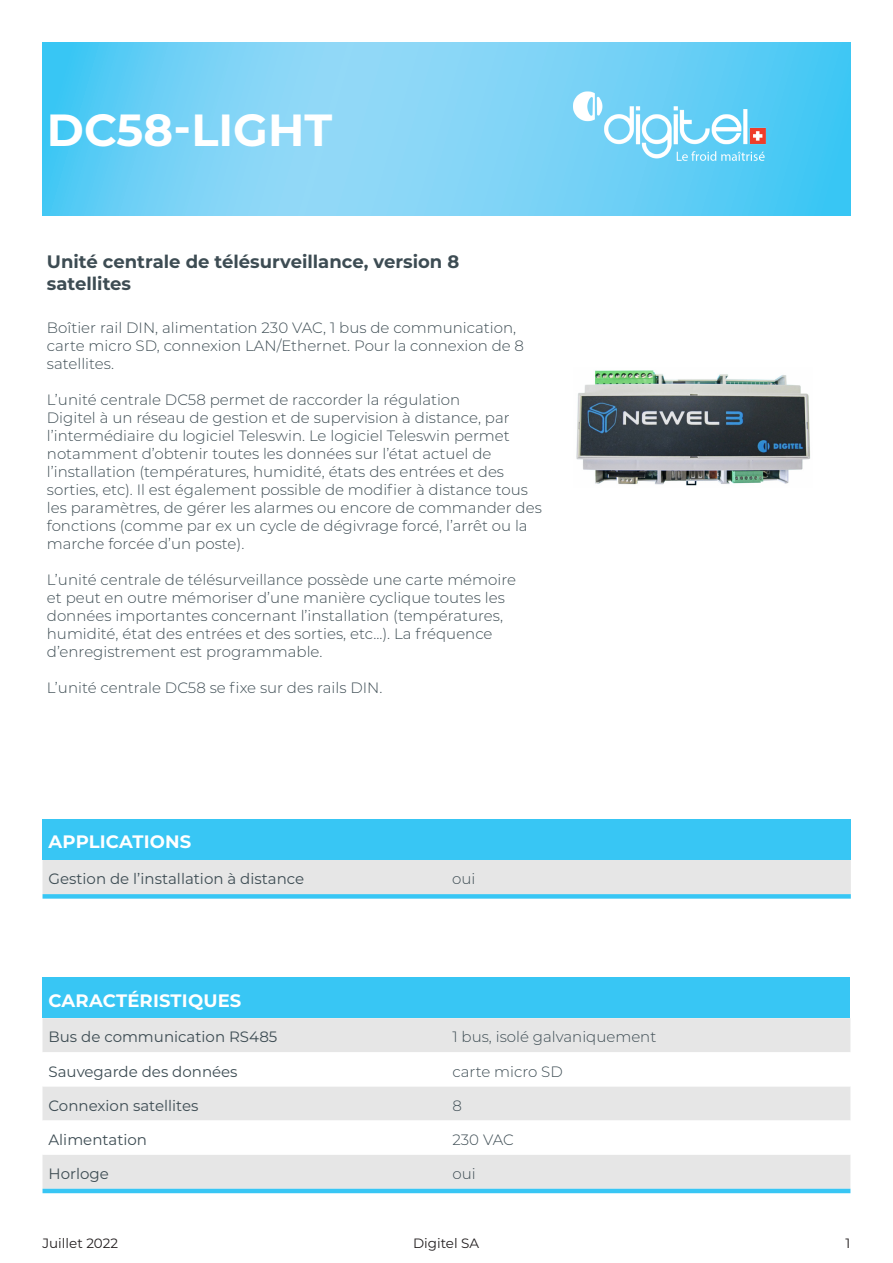
<style>
.page{position:relative;width:893px;height:1263px;background:#fff}
.page>*{position:absolute;margin:0;border:0;box-sizing:border-box;transform-origin:0 0}
.t1{font:700 45px "Montserrat";color:#fff}
.t2{font:700 18px/21.6px "Montserrat";color:#3d4c53}
.t3{font:700 18px "Montserrat";letter-spacing:.01em;color:#fff}
.t4{font:300 15px/18px "Montserrat";color:#3d4c53}
.t5{font:15px "Montserrat";color:#3d4c53}
.t6{font:13.5px "Montserrat";color:#231f20}
</style>
<div class="page">
<svg style="left:43px;top:43px;width:807px;height:173px"></svg>
<div style="left:43px;top:819px;width:808px;height:41px;background:#38c6f4"></div>
<svg style="left:43px;top:860px;width:808px;height:39px"></svg>
<img style="left:573px;top:82px;width:247px;height:94px">
<div style="left:43px;top:977px;width:807px;height:41px;background:#38c6f4"></div>
<div style="left:43px;top:1018px;width:807px;height:171px;background:#e6e6e6"></div>
<svg style="left:43px;top:1052px;width:807px;height:102px"></svg>
<hr style="left:43px;top:1189px;width:807px;height:4px;background:#38c6f4">
<img style="left:576px;top:370px;width:235px;height:116px">
<p class="t1" style="left:47px;top:97px;width:287px">DC58-LIGHT</p>
<p class="t2" style="left:47px;top:250px;width:414px">Unité centrale de télésurveillance, version 8 satellites</p>
<p class="t4" style="left:47px;top:318px;width:479px">Boîtier rail DIN, alimentation 230 VAC, 1 bus de communication, carte micro SD, connexion LAN/Ethernet. Pour la connexion de 8 satellites.</p>
<p class="t4" style="left:47px;top:390px;width:496px">L’unité centrale DC58 permet de raccorder la régulation<br>Digitel à un réseau de gestion et de supervision à distance, par l’intermédiaire du logiciel Teleswin. Le logiciel Teleswin permet notamment d’obtenir toutes les données sur l’état actuel de l’installation (températures, humidité, états des entrées et des sorties, etc). Il est également possible de modifier à distance tous les paramètres, de gérer les alarmes ou encore de commander des fonctions (comme par ex un cycle de dégivrage forcé, l’arrêt ou la marche forcée d’un poste).</p>
<p class="t4" style="left:47px;top:570px;width:471px">L’unité centrale de télésurveillance possède une carte mémoire et peut en outre mémoriser d’une manière cyclique toutes les données importantes concernant l’installation (températures, humidité, état des entrées et des sorties, etc...). La fréquence d’enregistrement est programmable.</p>
<p class="t4" style="left:47px;top:678px;width:337px">L’unité centrale DC58 se fixe sur des rails DIN.</p>
<p class="t3" style="left:49px;top:829px;width:144px">APPLICATIONS</p>
<p class="t5" style="left:49px;top:869px;width:257px">Gestion de l’installation à distance</p>
<p class="t4" style="left:452px;top:869px;width:25px">oui</p>
<p class="t3" style="left:49px;top:987px;width:194px">CARACTÉRISTIQUES</p>
<p class="t5" style="left:49px;top:1027px;width:230px">Bus de communication RS485</p>
<p class="t4" style="left:452px;top:1028px;width:205px">1 bus, isolé galvaniquement</p>
<p class="t5" style="left:49px;top:1061px;width:191px">Sauvegarde des données</p>
<p class="t4" style="left:452px;top:1062px;width:112px">carte micro SD</p>
<p class="t5" style="left:49px;top:1095px;width:151px">Connexion satellites</p>
<p class="t4" style="left:452px;top:1096px;width:11px">8</p>
<p class="t5" style="left:49px;top:1129px;width:100px">Alimentation</p>
<p class="t4" style="left:452px;top:1130px;width:63px">230 VAC</p>
<p class="t5" style="left:49px;top:1163px;width:62px">Horloge</p>
<p class="t4" style="left:452px;top:1164px;width:25px">oui</p>
<p class="t6" style="left:42px;top:1234px;width:77px">Juillet 2022</p>
<p class="t6" style="left:413px;top:1234px;width:68px">Digitel SA</p>
<p class="t6" style="left:846px;top:1234px;width:6px">1</p>
</div>
